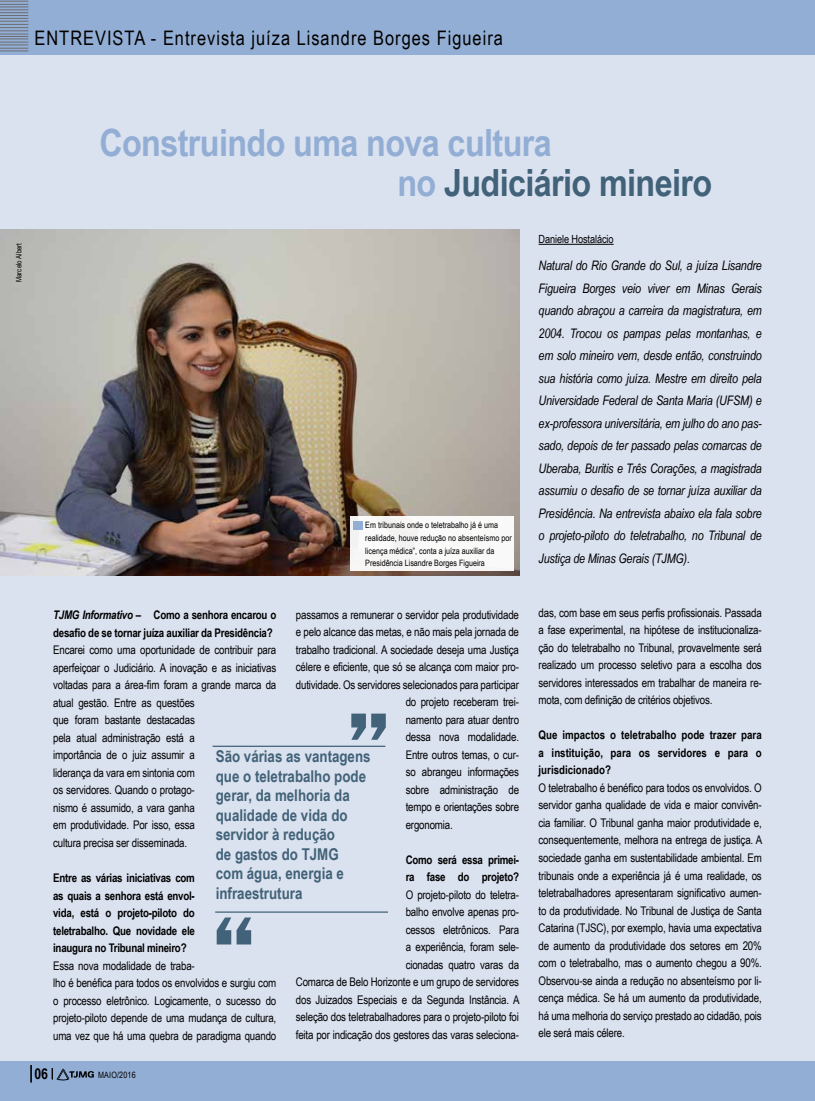
<style>
.page{position:relative;width:815px;height:1101px;background:#fff}
.page>*{position:absolute;margin:0;border:0;box-sizing:border-box;transform-origin:0 0}
.t1{font:700 37.5px/39.6px "Arial Narrow";letter-spacing:-.015em;color:#93aed4;scale:1.05 1}
.t2{font:20px "Arial Narrow";letter-spacing:.05em;color:#000}
.t3{font:700 16.25px/19.5px "Arial Narrow";color:#416278}
.t4{font:700 15px "Arial Narrow";color:#000}
.t5{font:italic 13.12px/22.5px "Arial Narrow";letter-spacing:-.015em;color:#000;text-align:justify}
.t6{font:11.88px/17.5px "Arial Narrow";letter-spacing:-.015em;color:#000}
.t7{font:700 11.88px/17.5px "Arial Narrow";letter-spacing:-.02em;color:#000}
.t8{font:11.25px "Arial Narrow";letter-spacing:-.01em;color:#000}
.t9{font:8.75px/12.5px "Arial Narrow";color:#000}
.t10{font:8.75px "Arial Narrow";letter-spacing:.02em;color:#000}
.t11{font:7.5px "Arial Narrow";color:#000}
.s1{color:#416278}
.s2{font-style:italic}
</style>
<div class="page">
<div style="left:0;top:1061px;width:815px;height:39px;background:#93aed4"></div>
<svg style="left:30px;top:1065px;width:2px;height:17px"></svg>
<svg style="left:52px;top:1068px;width:42px;height:12px"></svg>
<div style="left:0;top:0;width:815px;height:56px;background:#93aed4"></div>
<div style="left:0;top:56px;width:815px;height:1005px;background:#dae1ef"></div>
<svg style="left:351px;top:713px;width:35px;height:26px"></svg>
<svg style="left:217px;top:917px;width:34px;height:27px"></svg>
<hr style="left:215px;top:911px;width:173px;height:1px;background:#416278">
<hr style="left:213px;top:745px;width:172px;height:1px;background:#416278">
<img style="left:0;top:229px;width:519px;height:346px">
<hr style="left:539px;top:244px;width:75px;height:1px;background:#000">
<div style="left:351px;top:516px;width:163px;height:55px;background:#fff"></div>
<div style="left:353px;top:521px;width:9px;height:9px;background:#93aed4"></div>
<svg style="left:0;top:1px;width:28px;height:51px"></svg>
<h2 class="t2" style="left:35px;top:23px;width:470px">ENTREVISTA - Entrevista juíza Lisandre Borges Figueira</h2>
<p class="t11" style="left:13px;top:282px;width:41px;rotate:-90deg">Marcelo Albert</p>
<h1 class="t1" style="left:397px;top:121px;width:301px;text-indent:-298px">Construindo uma nova cultura<br>no <span class="s1">Judiciário mineiro</span></h1>
<p class="t9" style="left:365px;top:518px;width:148px">Em tribunais onde o teletrabalho já é uma realidade, houve redução no absenteísmo por licença médica”, conta a juíza auxiliar da Presidência Lisandre Borges Figueira</p>
<p class="t8" style="left:539px;top:231px;width:76px">Daniele Hostalácio</p>
<p class="t5" style="left:539px;top:254px;width:225px">Natural do Rio Grande do Sul, a juíza Lisandre Figueira Borges veio viver em Minas Gerais quando abraçou a carreira da magistratura, em 2004. Trocou os pampas pelas montanhas, e em solo mineiro vem, desde então, construindo sua história como juíza. Mestre em direito pela Universidade Federal de Santa Maria (UFSM) e ex-professora universitária, em julho do ano pas&shy;sado, depois de ter passado pelas comarcas de Uberaba, Buritis e Três Corações, a magistrada assumiu o desafio de se tornar juíza auxiliar da Presidência. Na entrevista abaixo ela fala sobre o projeto-piloto do teletrabalho, no Tribunal de Justiça de Minas Gerais (TJMG).</p>
<p class="t6" style="left:296px;top:605px;width:225px">passamos a remunerar o servidor pela produtividade</p>
<p class="t6" style="left:296px;top:622px;width:225px">e pelo alcance das metas, e não mais pela jornada de</p>
<p class="t6" style="left:296px;top:640px;width:225px">trabalho tradicional. A sociedade deseja uma Justiça</p>
<p class="t6" style="left:296px;top:657px;width:225px">célere e eficiente, que só se alcança com maior pro-</p>
<p class="t6" style="left:296px;top:675px;width:225px">dutividade. Os servidores selecionados para participar</p>
<p class="t6" style="left:406px;top:692px;width:115px">do projeto receberam trei-</p>
<p class="t6" style="left:406px;top:710px;width:115px">namento para atuar dentro</p>
<p class="t6" style="left:406px;top:727px;width:115px">dessa nova modalidade.</p>
<p class="t6" style="left:406px;top:745px;width:115px">Entre outros temas, o cur-</p>
<p class="t6" style="left:406px;top:762px;width:115px">so abrangeu informações</p>
<p class="t6" style="left:406px;top:780px;width:115px">sobre administração de</p>
<p class="t6" style="left:406px;top:797px;width:115px">tempo e orientações sobre</p>
<p class="t6" style="left:406px;top:815px;width:49px">ergonomia.</p>
<p class="t7" style="left:406px;top:850px;width:115px">Como será essa primei&shy;ra fase do projeto?</p>
<p class="t6" style="left:296px;top:885px;width:225px;text-align:right">O projeto-piloto do teletra-<br>balho envolve apenas pro-<br>cessos eletrônicos. Para<br>a experiência, foram sele-<br>cionadas quatro varas da<br>Comarca de Belo Horizonte e um grupo de servidores dos Juizados Especiais e da Segunda Instância. A seleção dos teletrabalhadores para o projeto-piloto foi feita por indicação dos gestores das varas seleciona-</p>
<p class="t7" style="left:53px;top:605px;width:225px"><span class="s2">TJMG Informativo –</span> Como a senhora encarou o desafio de se tornar juíza auxiliar da Presidência?</p>
<p class="t6" style="left:53px;top:640px;width:225px">Encarei como uma oportunidade de contribuir para aperfeiçoar o Judiciário. A inovação e as iniciativas voltadas para a área-fim foram a grande marca da atual gestão. Entre as questões<br>que foram bastante destacadas<br>pela atual administração está a<br>importância de o juiz assumir a<br>liderança da vara em sintonia com<br>os servidores. Quando o protago-<br>nismo é assumido, a vara ganha<br>em produtividade. Por isso, essa<br>cultura precisa ser disseminada.</p>
<p class="t7" style="left:53px;top:868px;width:143px;text-align:justify">Entre as várias iniciativas com as quais a senhora está envol&shy;vida, está o projeto-piloto do teletrabalho. Que novidade ele inaugura no Tribunal mineiro?</p>
<p class="t6" style="left:53px;top:956px;width:225px">Essa nova modalidade de traba-<br>lho é benéfica para todos os envolvidos e surgiu com o processo eletrônico. Logicamente, o sucesso do projeto-piloto depende de uma mudança de cultura, uma vez que há uma quebra de paradigma quando</p>
<h3 class="t3" style="left:216px;top:745px;width:156px">São várias as vantagens que o teletrabalho pode gerar, da melhoria da qualidade de vida do servidor à redução<br>de gastos do TJMG<br>com água, energia e infraestrutura</h3>
<p class="t4" style="left:34px;top:1061px;width:15px">06</p>
<p class="t10" style="left:98px;top:1067px;width:39px">MAIO/2016</p>
<p class="t6" style="left:539px;top:603px;width:225px;text-align:justify">das, com base em seus perfis profissionais. Passada a fase experimental, na hipótese de institucionaliza&shy;ção do teletrabalho no Tribunal, provavelmente será realizado um processo seletivo para a escolha dos servidores interessados em trabalhar de maneira re&shy;mota, com definição de critérios objetivos.</p>
<p class="t7" style="left:539px;top:725px;width:225px;text-align:justify">Que impactos o teletrabalho pode trazer para a instituição, para os servidores e para o jurisdicionado?</p>
<p class="t6" style="left:539px;top:778px;width:225px;text-align:justify">O teletrabalho é benéfico para todos os envolvidos. O servidor ganha qualidade de vida e maior convivên&shy;cia familiar. O Tribunal ganha maior produtividade e, consequentemente, melhora na entrega de justiça. A sociedade ganha em sustentabilidade ambiental. Em tribunais onde a experiência já é uma realidade, os teletrabalhadores apresentaram significativo aumen&shy;to da produtividade. No Tribunal de Justiça de Santa Catarina (TJSC), por exemplo, havia uma expectativa de aumento da produtividade dos setores em 20% com o teletrabalho, mas o aumento chegou a 90%.<br>Observou-se ainda a redução no absenteísmo por li&shy;cença médica. Se há um aumento da produtividade, há uma melhoria do serviço prestado ao cidadão, pois ele será mais célere.</p>
</div>
